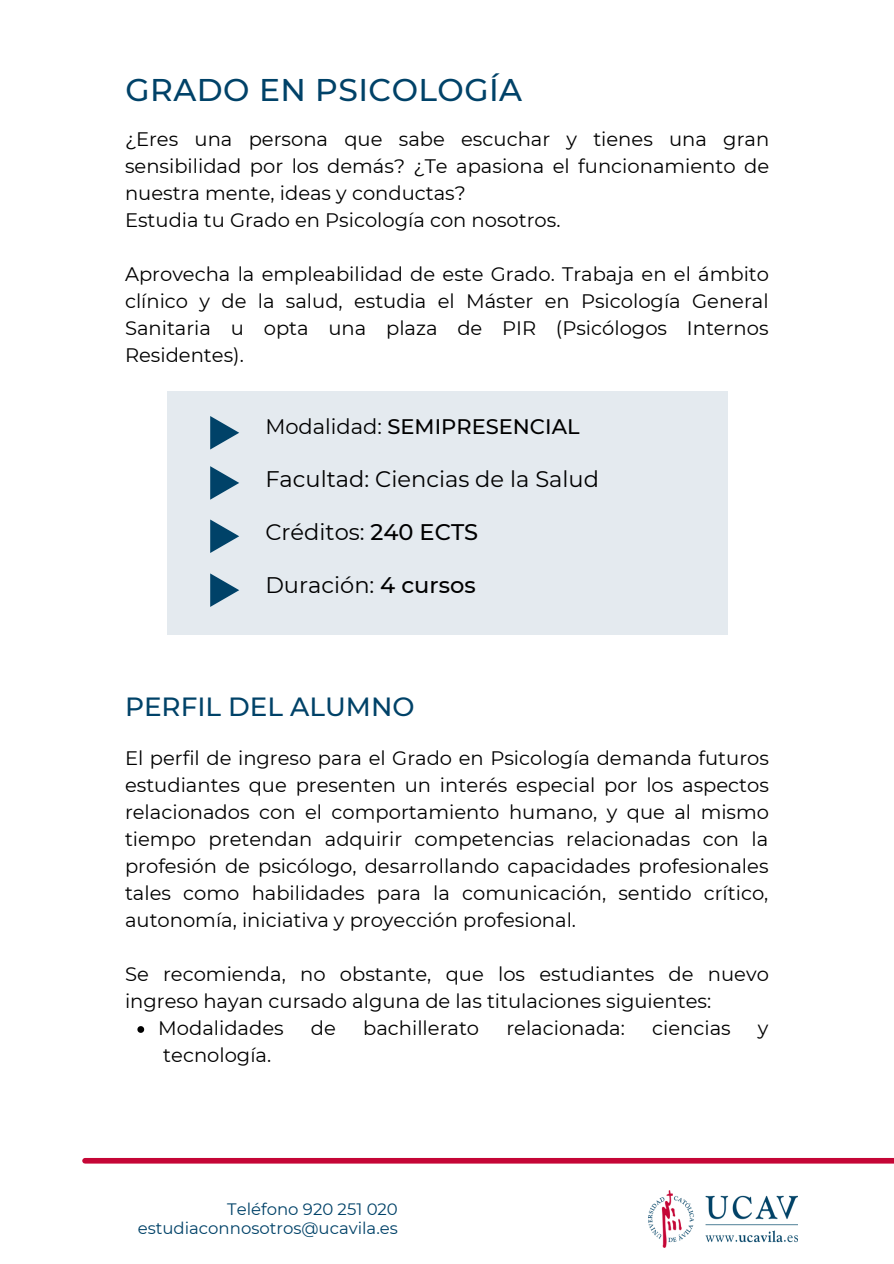
<style>
.page{position:relative;width:894px;height:1264px;background:#fff}
.page>*{position:absolute;margin:0;border:0;box-sizing:border-box;transform-origin:0 0}
.t1{font:500 31.35px "Montserrat";letter-spacing:.015em;color:#004268}
.t2{font:500 26.25px "Montserrat";color:#004268}
.t3{font:22.5px "Montserrat";color:#000}
.t4{font:500 21px "Montserrat";color:#000}
.t5{font:19.5px/27px "Montserrat";color:#000;text-align:justify}
.t6{font:16.5px "Montserrat";color:#004268}
.s1{font-weight:400}
.s2{font-weight:500}
</style>
<div class="page">
<div style="left:85px;top:1157px;width:808px;height:6px;background:#c50636"></div>
<div style="left:167px;top:390px;width:560px;height:244px;background:#e4eaef"></div>
<svg style="left:210px;top:416px;width:29px;height:33px"></svg>
<svg style="left:210px;top:466px;width:29px;height:33px"></svg>
<svg style="left:210px;top:519px;width:29px;height:34px"></svg>
<svg style="left:210px;top:573px;width:29px;height:34px"></svg>
<img style="left:648px;top:1190px;width:149px;height:57px">
<svg style="left:137px;top:1026px;width:7px;height:6px"></svg>
<p class="t1" style="left:125px;top:70px;width:398px">GRADO EN PSICOLOGÍA</p>
<p class="t5" style="left:125px;top:125px;width:645px">¿Eres una persona que sabe escuchar y tienes una gran sensibilidad por los demás? ¿Te apasiona el funcionamiento de nuestra mente, ideas y conductas?</p>
<p class="t5" style="left:125px;top:207px;width:437px">Estudia tu Grado en Psicología con nosotros.</p>
<p class="t5" style="left:125px;top:261px;width:645px">Aprovecha la empleabilidad de este Grado. Trabaja en el ámbito clínico y de la salud, estudia el Máster en Psicología General Sanitaria u opta una plaza de PIR (Psicólogos Internos Residentes).</p>
<p class="t4" style="left:265px;top:413px;width:315px"><span class="s1">Modalidad:</span> SEMIPRESENCIAL</p>
<p class="t3" style="left:265px;top:465px;width:335px">Facultad: Ciencias de la Salud</p>
<p class="t3" style="left:265px;top:518px;width:214px">Créditos: <span class="s2">240 ECTS</span></p>
<p class="t3" style="left:265px;top:571px;width:212px">Duración: <span class="s2">4 cursos</span></p>
<p class="t2" style="left:125px;top:691px;width:291px">PERFIL DEL ALUMNO</p>
<p class="t5" style="left:125px;top:744px;width:645px">El perfil de ingreso para el Grado en Psicología demanda futuros estudiantes que presenten un interés especial por los aspectos relacionados con el comportamiento humano, y que al mismo tiempo pretendan adquirir competencias relacionadas con la profesión de psicólogo, desarrollando capacidades profesionales tales como habilidades para la comunicación, sentido crítico, autonomía, iniciativa y proyección profesional.</p>
<p class="t5" style="left:125px;top:960px;width:645px">Se recomienda, no obstante, que los estudiantes de nuevo ingreso hayan cursado alguna de las titulaciones siguientes:</p>
<p class="t5" style="left:158px;top:1014px;width:127px">Modalidades</p>
<p class="t5" style="left:311px;top:1014px;width:27px">de</p>
<p class="t5" style="left:363px;top:1014px;width:117px">bachillerato</p>
<p class="t5" style="left:506px;top:1014px;width:120px">relacionada:</p>
<p class="t5" style="left:652px;top:1014px;width:80px">ciencias</p>
<p class="t5" style="left:757px;top:1014px;width:12px">y</p>
<p class="t5" style="left:163px;top:1041px;width:109px">tecnología.</p>
<p class="t6" style="left:227px;top:1198px;width:172px">Teléfono 920 251 020</p>
<p class="t6" style="left:138px;top:1218px;width:262px">estudiaconnosotros@ucavila.es</p>
</div>
